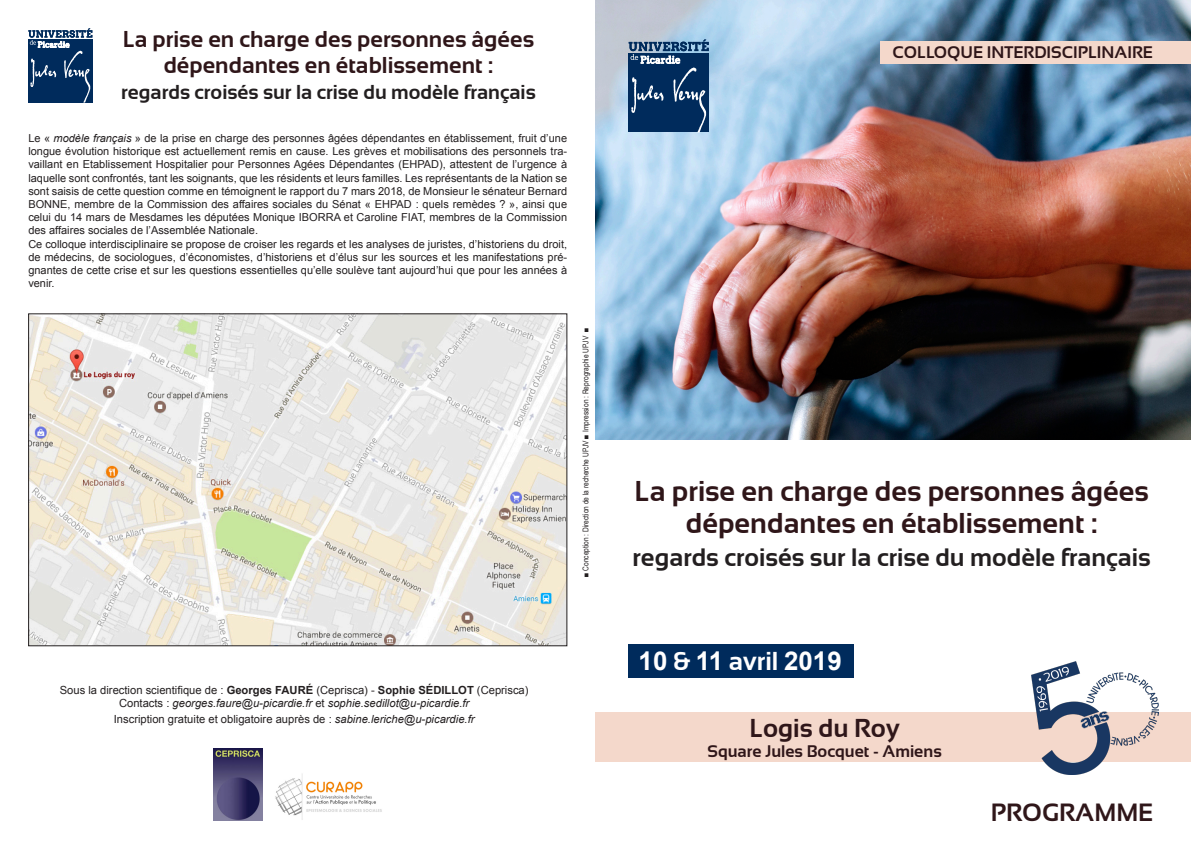
<style>
.page{position:relative;width:1191px;height:842px;background:#fff}
.page>*{position:absolute;margin:0;border:0;box-sizing:border-box;transform-origin:0 0}
.t1{font:700 28.7px/32.2px "Sansation";color:#2f1619;text-align:center}
.t2{font:700 25.9px "Arial";color:#fff}
.t3{font:700 25.9px "Sansation";color:#2f1619}
.t4{font:700 25.2px "Sansation";color:#231f20}
.t5{font:700 25px "Sansation";color:#2f1619}
.t6{font:700 23px/25.8px "Sansation";color:#2f1619;text-align:center}
.t7{font:700 20.2px "Sansation";color:#231f20}
.t8{font:700 16.8px "Sansation";color:#2f1619}
.t9{font:11.2px "Arial";color:#231f20}
.t10{font:italic 11.2px "Arial";color:#231f20}
.t11{font:11px/13.2px "Arial";color:#231f20;text-align:justify}
.t12{font:8px "Arial Narrow";color:#231f20}
.s1{font-style:italic}
.s2{font-weight:700}
.s3{font-style:normal}
.s4{font-family:"Sansation"}
</style>
<div class="page">
<div style="left:629px;top:644px;width:225px;height:34px;background:#002b5c"></div>
<div style="left:595px;top:712px;width:596px;height:50px;background:#f4d8cb"></div>
<img style="left:595px;top:0;width:596px;height:440px">
<svg style="left:628px;top:40px;width:80px;height:92px;background:#254b75"></svg>
<svg style="left:28px;top:28px;width:64px;height:75px;background:#2c5078"></svg>
<img style="left:213px;top:748px;width:49px;height:73px">
<img style="left:275px;top:774px;width:107px;height:46px">
<div style="left:881px;top:41px;width:310px;height:23px;background:#f4d8cb"></div>
<img style="left:1031px;top:661px;width:127px;height:113px">
<img style="left:30px;top:316px;width:535px;height:328px">
<p class="t6" style="left:123px;top:26px;width:413px">La prise en charge des personnes âgées dépendantes en établissement :</p>
<p class="t7" style="left:121px;top:80px;width:416px">regards croisés sur la crise du modèle français</p>
<p class="t11" style="left:28px;top:132px;width:540px">Le « <span class="s1">modèle français</span> » de la prise en charge des personnes âgées dépendantes en établissement, fruit d’une longue évolution historique est actuellement remis en cause. Les grèves et mobilisations des personnels tra&shy;vaillant en Etablissement Hospitalier pour Personnes Agées Dépendantes (EHPAD), attestent de l’urgence à laquelle sont confrontés, tant les soignants, que les résidents et leurs familles. Les représentants de la Nation se sont saisis de cette question comme en témoignent le rapport du 7 mars 2018, de Monsieur le sénateur Bernard BONNE, membre de la Commission des affaires sociales du Sénat « EHPAD : quels remèdes ? », ainsi que celui du 14 mars de Mesdames les députées Monique IBORRA et Caroline FIAT, membres de la Commission des affaires sociales de l’Assemblée Nationale.</p>
<p class="t11" style="left:28px;top:237px;width:540px">Ce colloque interdisciplinaire se propose de croiser les regards et les analyses de juristes, d’historiens du droit, de médecins, de sociologues, d’économistes, d’historiens et d’élus sur les sources et les manifestations pré&shy;gnantes de cette crise et sur les questions essentielles qu’elle soulève tant aujourd’hui que pour les années à venir.</p>
<p class="t12" style="left:580px;top:577px;width:251px;rotate:-90deg">■ Conception : Direction de la recherche UPJV ■ Impression : Reprographie UPJV ■</p>
<p class="t9" style="left:60px;top:682px;width:470px">Sous la direction scientifique de : <span class="s2">Georges FAURÉ</span> (Ceprisca) - <span class="s2">Sophie SÉDILLOT</span> (Ceprisca)</p>
<p class="t10" style="left:119px;top:696px;width:352px"><span class="s3">Contacts :</span> georges.faure@u-picardie.fr <span class="s3">et</span> sophie.sedillot@u-picardie.fr</p>
<p class="t9" style="left:114px;top:712px;width:362px">Inscription gratuite et obligatoire auprès de : <span class="s1">sabine.leriche@u-picardie.fr</span></p>
<p class="t8" style="left:892px;top:43px;width:262px">COLLOQUE INTERDISCIPLINAIRE</p>
<p class="t1" style="left:634px;top:475px;width:516px">La prise en charge des personnes âgées dépendantes en établissement :</p>
<p class="t4" style="left:632px;top:543px;width:520px">regards croisés sur la crise du modèle français</p>
<p class="t2" style="left:638px;top:643px;width:205px">10 <span class="s4">&amp;</span> 11 <span class="s4">avril</span> 2019</p>
<p class="t3" style="left:749px;top:713px;width:152px">Logis du Roy</p>
<p class="t8" style="left:707px;top:742px;width:236px">Square Jules Bocquet - Amiens</p>
<p class="t5" style="left:990px;top:798px;width:164px">PROGRAMME</p>
</div>
